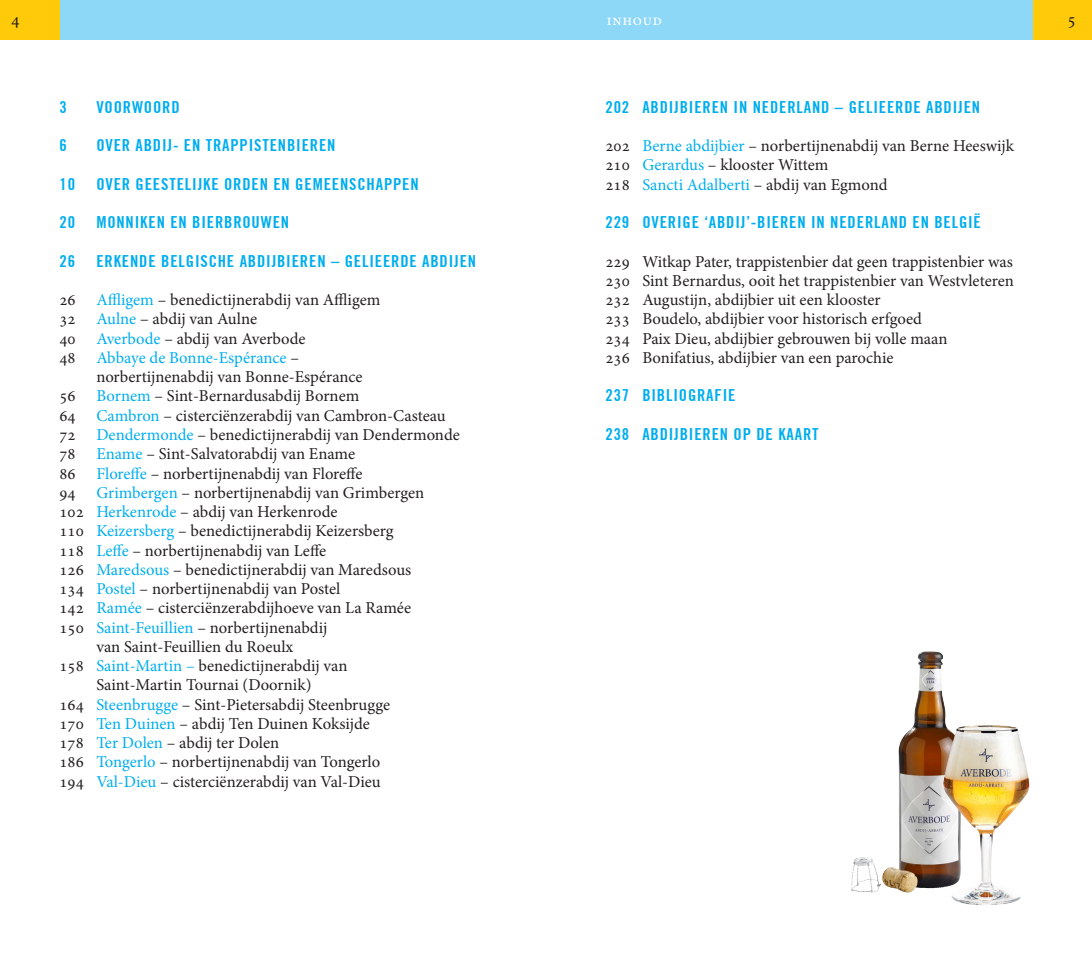
<style>
.page{position:relative;width:1092px;height:968px;background:#fff}
.page>*{position:absolute;margin:0;border:0;box-sizing:border-box;transform-origin:0 0}
.t1{font:17.5px "Minion Pro";color:#231f20}
.Platte_txt{font:16.62px "Minion Pro";color:#231f20}
.Tussen_kopje_blauw_K{font:700 condensed 16.62px "Trade Gothic No.20";letter-spacing:.05em;color:#00aeef}
.Platte_txt-2{font:16.62px "Minion Pro";letter-spacing:-.005em;color:#00aeef}
.t2{font:15.75px "Minion Pro";letter-spacing:.05em;color:#fff}
.s1{color:#00aeef}
.s2{color:#231f20}
</style>
<div class="page">
<div style="left:1032px;top:0;width:59px;height:40px;background:#feca0a"></div>
<div style="left:0;top:0;width:60px;height:40px;background:#feca0a"></div>
<div style="left:60px;top:0;width:972px;height:40px;background:#8dd7f7"></div>
<img style="left:882px;top:651px;width:64px;height:241px">
<img style="left:943px;top:725px;width:87px;height:180px">
<p class="t1" style="left:11px;top:7px;width:10px">4</p>
<p class="t2" style="left:606px;top:9px;width:57px">Inhoud</p>
<p class="t1" style="left:1067px;top:7px;width:10px">5</p>
<p class="Tussen_kopje_blauw_K" style="left:60px;top:96px;width:9px">3</p>
<p class="Tussen_kopje_blauw_K" style="left:96px;top:96px;width:85px">VOORWOORD</p>
<p class="Tussen_kopje_blauw_K" style="left:60px;top:135px;width:9px">6</p>
<p class="Tussen_kopje_blauw_K" style="left:96px;top:135px;width:241px">OVER ABDIJ- EN TRAPPISTENBIEREN</p>
<p class="Tussen_kopje_blauw_K" style="left:60px;top:173px;width:17px">10</p>
<p class="Tussen_kopje_blauw_K" style="left:96px;top:173px;width:324px">OVER GEESTELIJKE ORDEN EN GEMEENSCHAPPEN</p>
<p class="Tussen_kopje_blauw_K" style="left:60px;top:212px;width:17px">20</p>
<p class="Tussen_kopje_blauw_K" style="left:96px;top:212px;width:194px">MONNIKEN EN BIERBROUWEN</p>
<p class="Tussen_kopje_blauw_K" style="left:60px;top:250px;width:17px">26</p>
<p class="Tussen_kopje_blauw_K" style="left:96px;top:250px;width:381px">ERKENDE BELGISCHE ABDIJBIEREN – GELIEERDE ABDIJEN</p>
<p class="Platte_txt" style="left:60px;top:289px;width:322px">26 <span class="s1">Affligem</span> – benedictijnerabdij van Affligem</p>
<p class="Platte_txt" style="left:60px;top:308px;width:199px">32 <span class="s1">Aulne</span> – abdij van Aulne</p>
<p class="Platte_txt" style="left:60px;top:327px;width:247px">40 <span class="s1">Averbode</span> – abdij van Averbode</p>
<p class="Platte_txt-2" style="left:60px;top:346px;width:241px"><span class="s2">48</span> Abbaye de Bonne-Espérance <span class="s2">–</span></p>
<p class="Platte_txt" style="left:96px;top:366px;width:268px">norbertijnenabdij van Bonne-Espérance</p>
<p class="Platte_txt" style="left:60px;top:385px;width:301px">56 <span class="s1">Bornem</span> – Sint-Bernardusabdij Bornem</p>
<p class="Platte_txt" style="left:60px;top:404px;width:387px">64 <span class="s1">Cambron</span> – cisterciënzerabdij van Cambron-Casteau</p>
<p class="Platte_txt" style="left:60px;top:423px;width:402px">72 <span class="s1">Dendermonde</span> – benedictijnerabdij van Dendermonde</p>
<p class="Platte_txt" style="left:60px;top:443px;width:297px">78 <span class="s1">Ename</span> – Sint-Salvatorabdij van Ename</p>
<p class="Platte_txt" style="left:60px;top:462px;width:304px">86 <span class="s1">Floreffe</span> – norbertijnenabdij van Floreffe</p>
<p class="Platte_txt" style="left:60px;top:481px;width:366px">94 <span class="s1">Grimbergen</span> – norbertijnenabdij van Grimbergen</p>
<p class="Platte_txt" style="left:60px;top:500px;width:279px">102 <span class="s1">Herkenrode</span> – abdij van Herkenrode</p>
<p class="Platte_txt" style="left:60px;top:520px;width:335px">110 <span class="s1">Keizersberg</span> – benedictijnerabdij Keizersberg</p>
<p class="Platte_txt" style="left:60px;top:539px;width:268px">118 <span class="s1">Leffe</span> – norbertijnenabdij van Leffe</p>
<p class="Platte_txt" style="left:60px;top:558px;width:353px">126 <span class="s1">Maredsous</span> – benedictijnerabdij van Maredsous</p>
<p class="Platte_txt" style="left:60px;top:577px;width:282px">134 <span class="s1">Postel</span> – norbertijnenabdij van Postel</p>
<p class="Platte_txt" style="left:60px;top:597px;width:353px">142 <span class="s1">Ramée</span> – cisterciënzerabdijhoeve van La Ramée</p>
<p class="Platte_txt" style="left:60px;top:616px;width:269px">150 <span class="s1">Saint-Feuillien</span> – norbertijnenabdij</p>
<p class="Platte_txt" style="left:96px;top:635px;width:198px">van Saint-Feuillien du Roeulx</p>
<p class="Platte_txt" style="left:60px;top:654px;width:289px">158 <span class="s1">Saint-Martin –</span> benedictijnerabdij van</p>
<p class="Platte_txt" style="left:96px;top:674px;width:217px">Saint-Martin Tournai (Doornik)</p>
<p class="Platte_txt" style="left:60px;top:693px;width:332px">164 <span class="s1">Steenbrugge</span> – Sint-Pietersabdij Steenbrugge</p>
<p class="Platte_txt" style="left:60px;top:712px;width:312px">170 <span class="s1">Ten Duinen</span> – abdij Ten Duinen Koksijde</p>
<p class="Platte_txt" style="left:60px;top:731px;width:221px">178 <span class="s1">Ter Dolen</span> – abdij ter Dolen</p>
<p class="Platte_txt" style="left:60px;top:751px;width:322px">186 <span class="s1">Tongerlo</span> – norbertijnenabdij van Tongerlo</p>
<p class="Platte_txt" style="left:60px;top:770px;width:323px">194 <span class="s1">Val-Dieu</span> – cisterciënzerabdij van Val-Dieu</p>
<p class="Tussen_kopje_blauw_K" style="left:605px;top:96px;width:376px">202 ABDIJBIEREN IN NEDERLAND – GELIEERDE ABDIJEN</p>
<p class="Platte_txt" style="left:605px;top:135px;width:410px">202 <span class="s1">Berne abdijbier</span> – norbertijnenabdij van Berne Heeswijk</p>
<p class="Platte_txt" style="left:605px;top:154px;width:224px">210 <span class="s1">Gerardus</span> – klooster Wittem</p>
<p class="Platte_txt" style="left:605px;top:173px;width:283px">218 <span class="s1">Sancti Adalberti</span> – abdij van Egmond</p>
<p class="Tussen_kopje_blauw_K" style="left:605px;top:212px;width:377px">229 OVERIGE ‘ABDIJ’-BIEREN IN NEDERLAND EN BELGIË</p>
<p class="Platte_txt" style="left:605px;top:250px;width:409px">229 Witkap Pater, trappistenbier dat geen trappistenbier was</p>
<p class="Platte_txt" style="left:605px;top:269px;width:410px">230 Sint Bernardus, ooit het trappistenbier van Westvleteren</p>
<p class="Platte_txt" style="left:605px;top:289px;width:276px">232 Augustijn, abdijbier uit een klooster</p>
<p class="Platte_txt" style="left:605px;top:308px;width:318px">233 Boudelo, abdijbier voor historisch erfgoed</p>
<p class="Platte_txt" style="left:605px;top:327px;width:343px">234 Paix Dieu, abdijbier gebrouwen bij volle maan</p>
<p class="Platte_txt" style="left:605px;top:346px;width:289px">236 Bonifatius, abdijbier van een parochie</p>
<p class="Tussen_kopje_blauw_K" style="left:605px;top:385px;width:131px">237 BIBLIOGRAFIE</p>
<p class="Tussen_kopje_blauw_K" style="left:605px;top:424px;width:214px">238 ABDIJBIEREN OP DE KAART</p>
</div>
